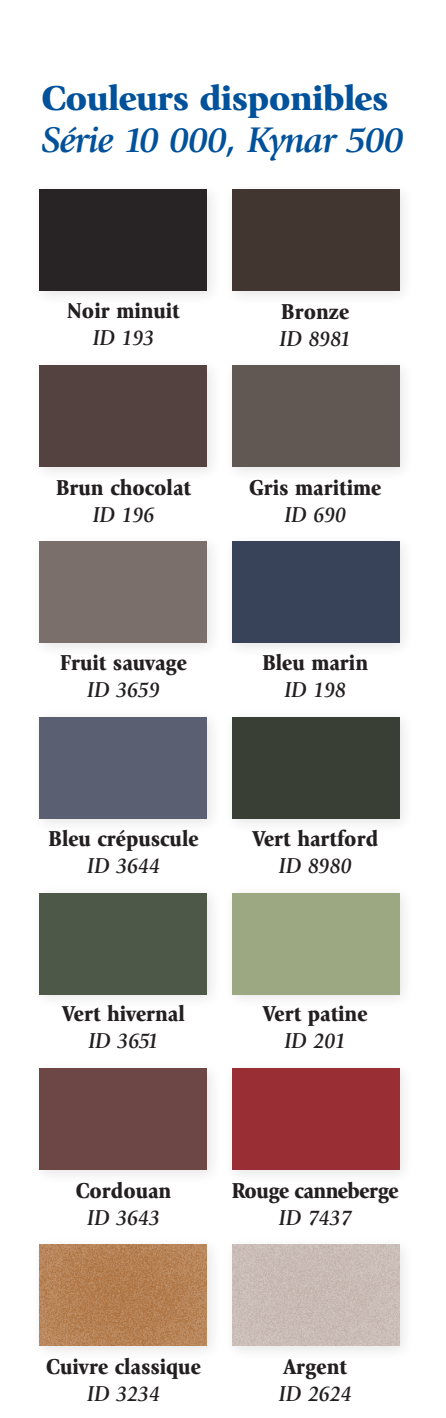
<style>
.page{position:relative;width:446px;height:1418px;background:#fff}
.page>*{position:absolute;margin:0;border:0;box-sizing:border-box;transform-origin:0 0}
.t1{font:italic 700 37.12px "Giovanni";letter-spacing:-.03em;color:#01519b}
.t2{font:900 36px "Giovanni";letter-spacing:-.02em;color:#01519b}
.t3{font:900 22.5px/27px "Giovanni";color:#231f20;text-align:center;scale:.9 1}
.t4{font:900 22.5px/27px "Giovanni";letter-spacing:-.025em;color:#231f20;text-align:center;scale:.9 1}
.s1{font-weight:700;font-style:italic}
</style>
<div class="page">
<div style="left:223px;top:180px;width:191px;height:127px;background:#231f20;opacity:.11"></div>
<div style="left:232px;top:190px;width:167px;height:101px;background:#423631"></div>
<div style="left:30px;top:180px;width:192px;height:127px;background:#231f20;opacity:.11"></div>
<div style="left:39px;top:190px;width:167px;height:101px;background:#282425"></div>
<div style="left:223px;top:356px;width:191px;height:127px;background:#fbfbfb"></div>
<div style="left:232px;top:365px;width:167px;height:102px;background:#615854"></div>
<div style="left:30px;top:356px;width:192px;height:127px;background:#fbfbfb"></div>
<div style="left:39px;top:365px;width:167px;height:102px;background:#544240"></div>
<div style="left:223px;top:532px;width:191px;height:126px;background:#231f20;opacity:.11"></div>
<div style="left:232px;top:541px;width:167px;height:101px;background:#384259"></div>
<div style="left:30px;top:532px;width:192px;height:126px;background:#231f20;opacity:.11"></div>
<div style="left:39px;top:541px;width:167px;height:101px;background:#7a6f6b"></div>
<div style="left:223px;top:708px;width:191px;height:126px;background:#fafafa"></div>
<div style="left:232px;top:717px;width:167px;height:101px;background:#393f35"></div>
<div style="left:30px;top:708px;width:192px;height:126px;background:#231f20;opacity:.11"></div>
<div style="left:39px;top:717px;width:167px;height:101px;background:#5b5f72"></div>
<div style="left:223px;top:883px;width:191px;height:127px;background:#fbfbfb"></div>
<div style="left:232px;top:893px;width:167px;height:101px;background:#9ba882"></div>
<div style="left:30px;top:883px;width:192px;height:127px;background:#fbfbfb"></div>
<div style="left:39px;top:893px;width:167px;height:101px;background:#4d5849"></div>
<div style="left:223px;top:1059px;width:191px;height:127px;background:#fbfbfb"></div>
<div style="left:232px;top:1068px;width:167px;height:102px;background:#992e34"></div>
<div style="left:30px;top:1059px;width:192px;height:127px;background:#fbfbfb"></div>
<div style="left:39px;top:1068px;width:167px;height:102px;background:#6c4746"></div>
<div style="left:227px;top:1241px;width:173px;height:106px;background:#c9bcb7"></div>
<div style="left:35px;top:1241px;width:173px;height:106px;background:#fff;opacity:.26"></div>
<p class="t2" style="left:41px;top:76px;width:348px">Couleurs disponibles</p>
<p class="t1" style="left:41px;top:120px;width:363px">Série 10 000, Kynar 500</p>
<p class="t3" style="left:67px;top:297px;width:126px">Noir minuit<br><span class="s1">ID 193</span></p>
<p class="t3" style="left:279px;top:297px;width:81px;text-align:left">Bronze<br><span class="s1">ID 8981</span></p>
<p class="t3" style="left:56px;top:474px;width:151px">Brun chocolat<br><span class="s1">ID 196</span></p>
<p class="t3" style="left:60px;top:649px;width:142px">Fruit sauvage<br><span class="s1">ID 3659</span></p>
<p class="t3" style="left:249px;top:474px;width:148px">Gris maritime<br><span class="s1">ID 690</span></p>
<p class="t3" style="left:262px;top:649px;width:119px">Bleu marin<br><span class="s1">ID 198</span></p>
<p class="t3" style="left:48px;top:825px;width:168px">Bleu crépuscule<br><span class="s1">ID 3644</span></p>
<p class="t3" style="left:62px;top:1000px;width:138px">Vert hivernal<br><span class="s1">ID 3651</span></p>
<p class="t3" style="left:252px;top:825px;width:141px">Vert hartford<br><span class="s1">ID 8980</span></p>
<p class="t3" style="left:263px;top:1000px;width:118px">Vert patine<br><span class="s1">ID 201</span></p>
<p class="t3" style="left:76px;top:1177px;width:108px">Cordouan<br><span class="s1">ID 3643</span></p>
<p class="t4" style="left:232px;top:1177px;width:186px">Rouge canneberge<br><span class="s1">ID 7437</span></p>
<p class="t3" style="left:46px;top:1352px;width:173px">Cuivre classique<br><span class="s1">ID 3234</span></p>
<p class="t3" style="left:279px;top:1352px;width:82px;text-align:left">Argent<br><span class="s1">ID 2624</span></p>
</div>
